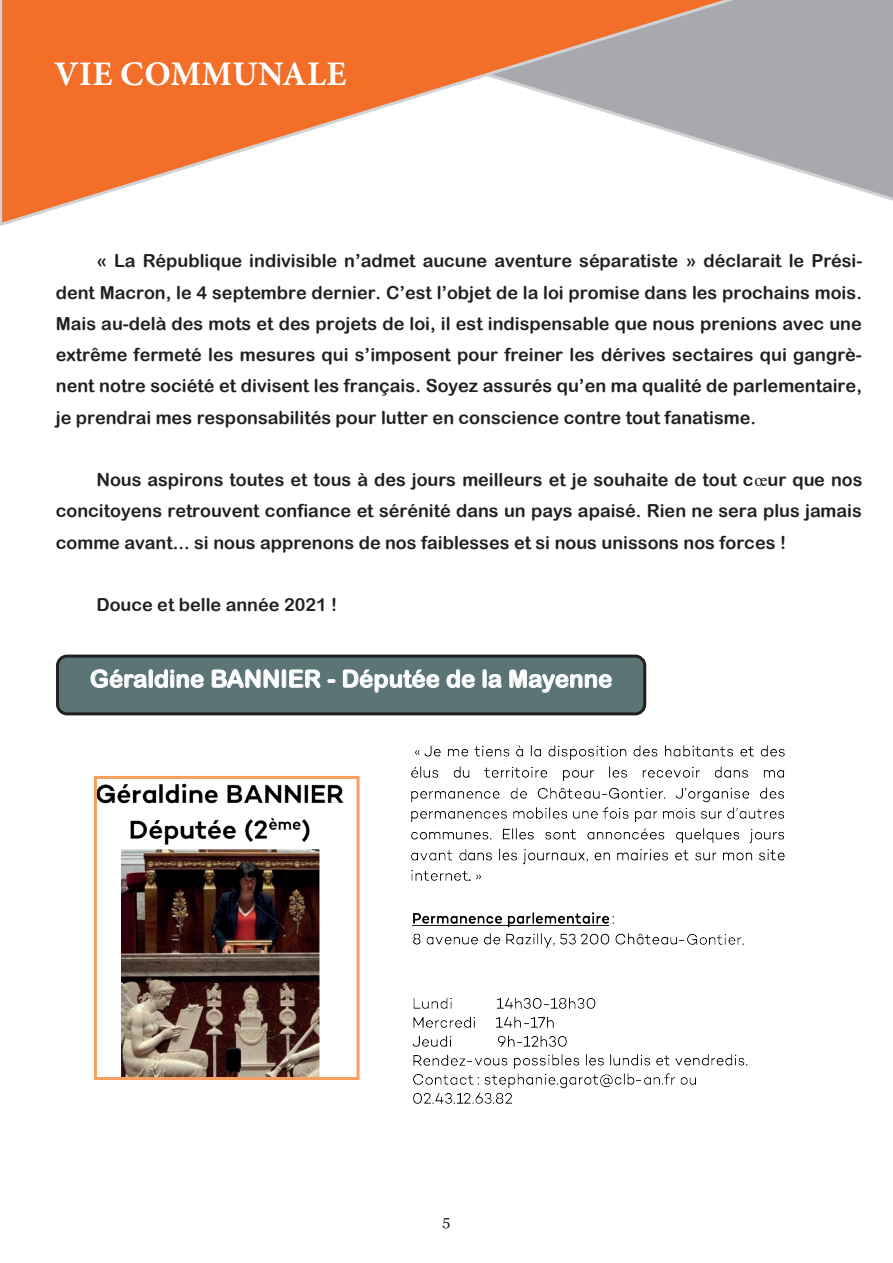
<style>
.page{position:relative;width:893px;height:1263px;background:#fff}
.page>*{position:absolute;margin:0;border:0;box-sizing:border-box;transform-origin:0 0}
.t1{font:700 34.5px "Minion Pro";letter-spacing:.01em;color:#fff}
.t2{font:24px "Arial Rounded MT Bold";color:#fff}
.t3{font:18px/31.2px "Arial Rounded MT Bold";color:#231f20;text-align:justify}
.t4{font:15px "Georgia";color:#231f20}
.s1{font-family:"Times New Roman"}
</style>
<div class="page">
<svg style="left:771px;top:0;width:122px;height:201px"></svg>
<svg style="left:0;top:0;width:771px;height:226px"></svg>
<div style="left:58px;top:656px;width:587px;height:58px;background:#5b7576;border-radius:10px"></div>
<div style="left:56px;top:655px;width:590px;height:60px;border:3px solid #231f20;border-radius:10px"></div>
<img style="left:98px;top:783px;width:246px;height:293px">
<div style="left:94px;top:776px;width:266px;height:304px;border:3px solid #f89f60"></div>
<img style="left:415px;top:745px;width:95px;height:12px">
<img style="left:516px;top:745px;width:269px;height:15px">
<img style="left:411px;top:766px;width:8px;height:12px">
<img style="left:420px;top:766px;width:365px;height:16px">
<img style="left:411px;top:787px;width:374px;height:15px">
<img style="left:600px;top:787px;width:17px;height:15px">
<img style="left:411px;top:807px;width:374px;height:36px">
<img style="left:411px;top:849px;width:57px;height:32px">
<img style="left:467px;top:848px;width:318px;height:16px">
<img style="left:476px;top:874px;width:6px;height:6px">
<img style="left:413px;top:912px;width:197px;height:16px">
<hr style="left:413px;top:925px;width:196px;height:1px;background:#231f20">
<img style="left:413px;top:933px;width:331px;height:15px">
<img style="left:678px;top:933px;width:17px;height:15px">
<img style="left:413px;top:997px;width:39px;height:12px">
<img style="left:413px;top:1016px;width:63px;height:12px">
<img style="left:413px;top:1035px;width:39px;height:12px">
<img style="left:413px;top:1054px;width:335px;height:15px">
<img style="left:466px;top:1054px;width:17px;height:15px">
<img style="left:497px;top:997px;width:99px;height:12px">
<img style="left:542px;top:997px;width:17px;height:12px">
<img style="left:496px;top:1016px;width:58px;height:12px">
<img style="left:522px;top:1016px;width:17px;height:12px">
<img style="left:497px;top:1035px;width:70px;height:12px">
<img style="left:515px;top:1035px;width:17px;height:12px">
<img style="left:413px;top:1074px;width:61px;height:11px">
<img style="left:477px;top:1073px;width:219px;height:16px">
<img style="left:634px;top:1073px;width:18px;height:16px">
<img style="left:413px;top:1093px;width:50px;height:11px">
<img style="left:463px;top:1093px;width:29px;height:11px">
<img style="left:492px;top:1093px;width:21px;height:11px">
<h1 class="t1" style="left:54px;top:49px;width:294px">VIE COMMUNALE</h1>
<p class="t3" style="left:56px;top:245px;width:808px;text-indent:41px">« La République indivisible n’admet aucune aventure séparatiste » déclarait le Prési&shy;dent Macron, le 4 septembre dernier. C’est l’objet de la loi promise dans les prochains mois.<br>Mais au-delà des mots et des projets de loi, il est indispensable que nous prenions avec une extrême fermeté les mesures qui s’imposent pour freiner les dérives sectaires qui gangrè&shy;nent notre société et divisent les français. Soyez assurés qu’en ma qualité de parlementaire, je prendrai mes responsabilités pour lutter en conscience contre tout fanatisme.</p>
<p class="t3" style="left:56px;top:464px;width:808px;text-indent:41px">Nous aspirons toutes et tous à des jours meilleurs et je souhaite de tout c<span class="s1">œ</span>ur que nos concitoyens retrouvent confiance et sérénité dans un pays apaisé. Rien ne sera plus jamais comme avant... si nous apprenons de nos faiblesses et si nous unissons nos forces !</p>
<p class="t3" style="left:96px;top:589px;width:242px">Douce et belle année 2021 !</p>
<h2 class="t2" style="left:90px;top:664px;width:524px">Géraldine BANNIER - Députée de la Mayenne</h2>
<p class="t4" style="left:468px;top:867px;width:5px">.</p>
<p class="t4" style="left:442px;top:1212px;width:9px">5</p>
</div>
